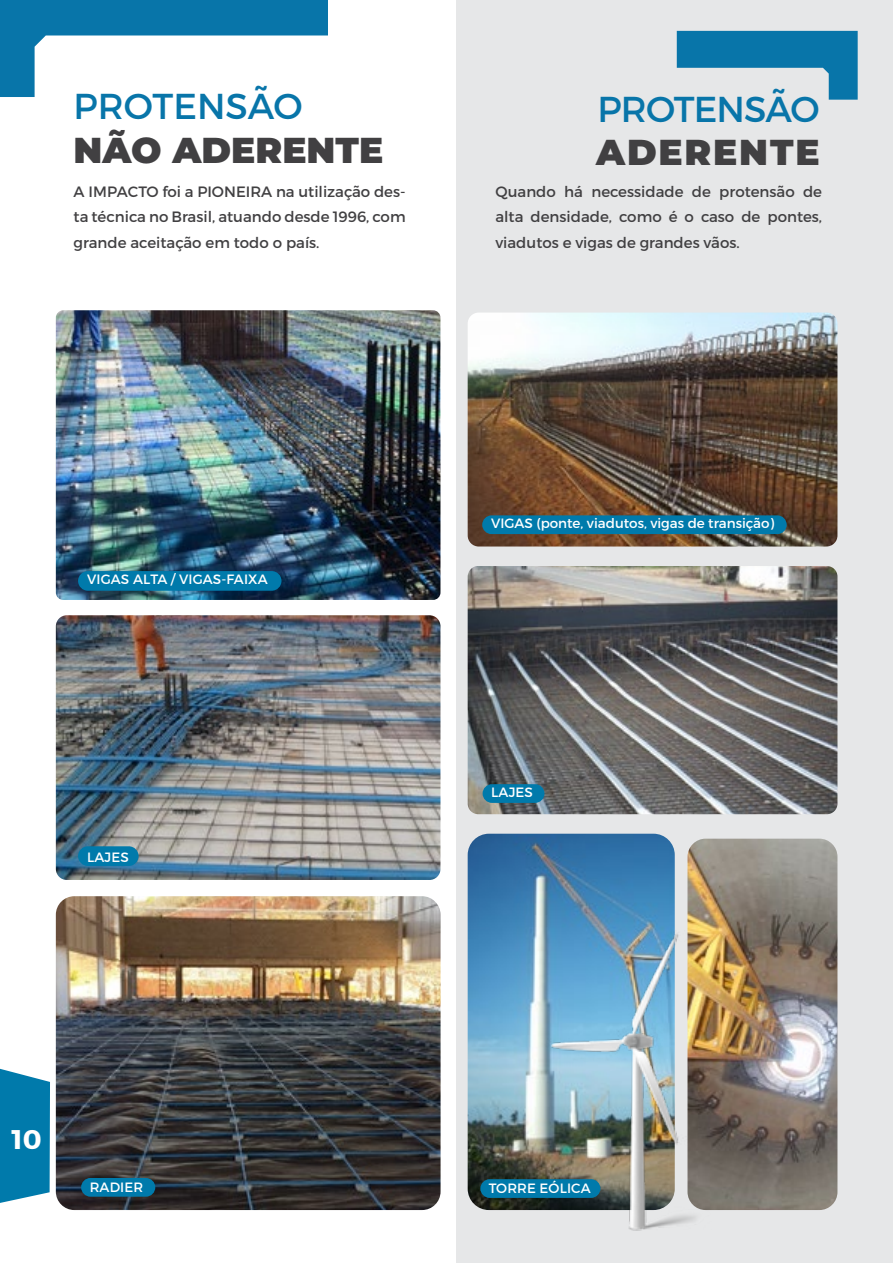
<style>
.page{position:relative;width:893px;height:1263px;background:#fff}
.page>*{position:absolute;margin:0;border:0;box-sizing:border-box;transform-origin:0 0}
.t1{font:900 36px "Montserrat";color:#414042}
.t2{font:36px "Montserrat";color:#0875a9}
.t3{font:36px "Montserrat";letter-spacing:-.02em;color:#0875a9}
.t4{font:900 36px "Montserrat";letter-spacing:.05em;color:#414042}
.t5{font:700 27px "Montserrat";color:#fff}
.t6{font:15px/25.5px "Montserrat";color:#414042;text-align:justify}
.t7{font:13.5px "Montserrat";letter-spacing:.005em;color:#fff}
</style>
<div class="page">
<svg style="left:0;top:1068px;width:50px;height:135px;background:#1886b3"></svg>
<div style="left:456px;top:0;width:437px;height:1263px;background:#e6e7e8"></div>
<img style="left:56px;top:310px;width:384px;height:290px">
<img style="left:56px;top:896px;width:385px;height:314px">
<img style="left:56px;top:615px;width:384px;height:265px">
<div style="left:78px;top:846px;width:61px;height:20px;background:#007aab;border-radius:10px"></div>
<div style="left:78px;top:571px;width:203px;height:20px;background:#007aab;border-radius:10px"></div>
<div style="left:81px;top:1178px;width:74px;height:19px;background:#007aab;border-radius:9px"></div>
<svg style="left:677px;top:31px;width:181px;height:69px"></svg>
<img style="left:687px;top:839px;width:150px;height:371px">
<img style="left:468px;top:834px;width:207px;height:376px">
<img style="left:544px;top:919px;width:173px;height:312px">
<div style="left:480px;top:1179px;width:120px;height:19px;background:#007aab;border-radius:9px"></div>
<img style="left:468px;top:566px;width:369px;height:248px">
<div style="left:483px;top:784px;width:61px;height:19px;background:#007aab;border-radius:9px"></div>
<img style="left:468px;top:313px;width:369px;height:233px">
<div style="left:482px;top:515px;width:305px;height:19px;background:#007aab;border-radius:9px"></div>
<svg style="left:0;top:0;width:328px;height:97px"></svg>
<h1 class="t2" style="left:74px;top:85px;width:231px">PROTENSÃO</h1>
<h1 class="t1" style="left:74px;top:123px;width:311px">NÃO ADERENTE</h1>
<p class="t6" style="left:74px;top:179px;width:334px">A IMPACTO foi a PIONEIRA na utilização des&shy;ta técnica no Brasil, atuando desde 1996, com grande aceitação em todo o país.</p>
<h1 class="t3" style="left:598px;top:87px;width:223px">PROTENSÃO</h1>
<h1 class="t4" style="left:596px;top:125px;width:225px">ADERENTE</h1>
<p class="t6" style="left:495px;top:179px;width:328px">Quando há necessidade de protensão de alta densidade, como é o caso de pontes, viadutos e vigas de grandes vãos.</p>
<p class="t7" style="left:87px;top:571px;width:182px">VIGAS ALTA / VIGAS-FAIXA</p>
<p class="t7" style="left:87px;top:849px;width:43px">LAJES</p>
<p class="t7" style="left:491px;top:515px;width:285px">VIGAS (ponte, viadutos, vigas de transição)</p>
<p class="t7" style="left:491px;top:784px;width:43px">LAJES</p>
<h2 class="t5" style="left:12px;top:1123px;width:32px">10</h2>
<p class="t7" style="left:90px;top:1179px;width:55px">RADIER</p>
<p class="t7" style="left:489px;top:1180px;width:103px">TORRE EÓLICA</p>
</div>
